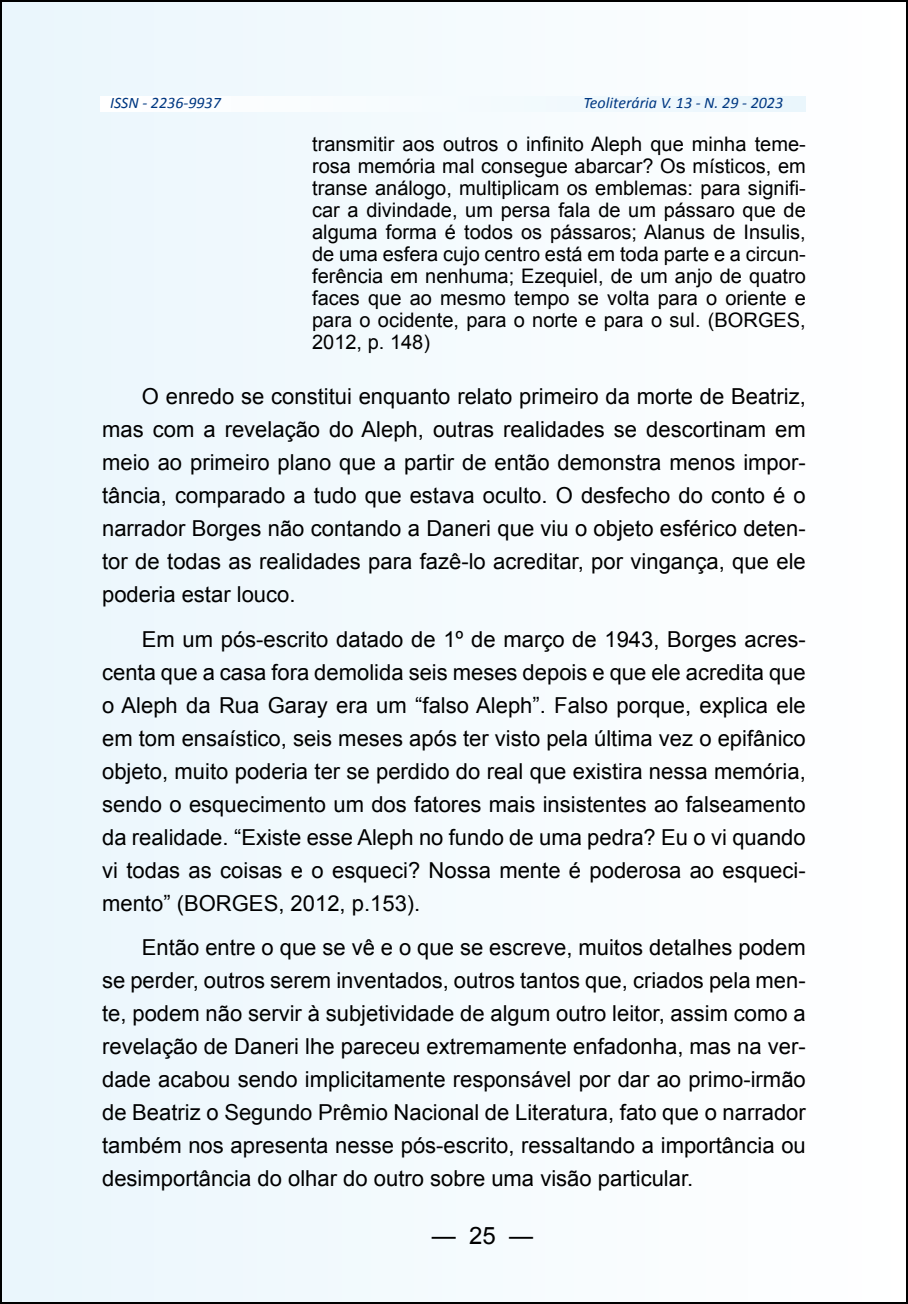
<style>
.page{position:relative;width:908px;height:1304px;background:#fff}
.page>*{position:absolute;margin:0;border:0;box-sizing:border-box;transform-origin:0 0}
.t1{font:24px "Arial";color:#000}
.t2{font:22px/33px "Arial";color:#000;text-align:justify}
.t3{font:20px/22px "Arial";color:#000;text-align:justify}
.t4{font:italic 16px "Calibri";color:#003882}
</style>
<div class="page">
<div style="left:1px;top:1px;width:905px;height:1302px;background:#f4fbfe"></div>
<p class="t4" style="left:110px;top:92px;width:112px">ISSN - 2236-9937</p>
<p class="t4" style="left:583px;top:92px;width:201px">Teoliterária V. 13 - N. 29 - 2023</p>
<p class="t3" style="left:312px;top:133px;width:495px">transmitir aos outros o infinito Aleph que minha teme&shy;rosa memória mal consegue abarcar? Os místicos, em transe análogo, multiplicam os emblemas: para signifi&shy;car a divindade, um persa fala de um pássaro que de alguma forma é todos os pássaros; Alanus de Insulis, de uma esfera cujo centro está em toda parte e a circun&shy;ferência em nenhuma; Ezequiel, de um anjo de quatro faces que ao mesmo tempo se volta para o oriente e para o ocidente, para o norte e para o sul. (BORGES, 2012, p. 148)</p>
<p class="t2" style="left:102px;top:380px;width:704px;text-indent:40px">O enredo se constitui enquanto relato primeiro da morte de Beatriz, mas com a revelação do Aleph, outras realidades se descortinam em meio ao primeiro plano que a partir de então demonstra menos impor&shy;tância, comparado a tudo que estava oculto. O desfecho do conto é o narrador Borges não contando a Daneri que viu o objeto esférico deten&shy;tor de todas as realidades para fazê-lo acreditar, por vingança, que ele poderia estar louco.</p>
<p class="t2" style="left:102px;top:623px;width:705px;text-indent:40px">Em um pós-escrito datado de 1º de março de 1943, Borges acres&shy;centa que a casa fora demolida seis meses depois e que ele acredita que o Aleph da Rua Garay era um “falso Aleph”. Falso porque, explica ele em tom ensaístico, seis meses após ter visto pela última vez o epifânico objeto, muito poderia ter se perdido do real que existira nessa memória, sendo o esquecimento um dos fatores mais insistentes ao falseamento da realidade. “Existe esse Aleph no fundo de uma pedra? Eu o vi quando vi todas as coisas e o esqueci? Nossa mente é poderosa ao esqueci&shy;mento” (BORGES, 2012, p.153).</p>
<p class="t2" style="left:102px;top:931px;width:705px;text-indent:40px">Então entre o que se vê e o que se escreve, muitos detalhes podem se perder, outros serem inventados, outros tantos que, criados pela men&shy;te, podem não servir à subjetividade de algum outro leitor, assim como a revelação de Daneri lhe pareceu extremamente enfadonha, mas na ver&shy;dade acabou sendo implicitamente responsável por dar ao primo-irmão de Beatriz o Segundo Prêmio Nacional de Literatura, fato que o narrador também nos apresenta nesse pós-escrito, ressaltando a importância ou desimportância do olhar do outro sobre uma visão particular.</p>
<p class="t1" style="left:431px;top:1219px;width:103px">— 25 —</p>
</div>
